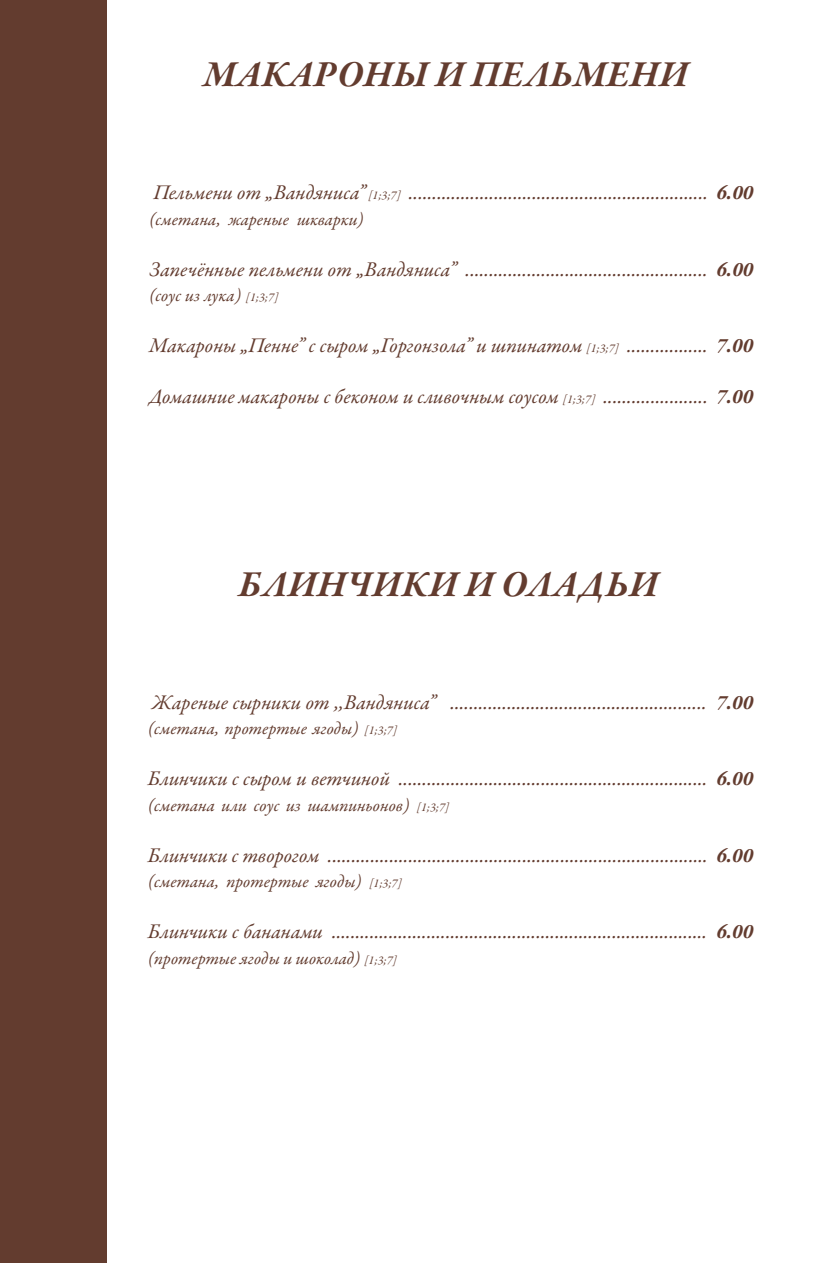
<style>
.page{position:relative;width:830px;height:1263px;background:#fff}
.page>*{position:absolute;margin:0;border:0;box-sizing:border-box;transform-origin:0 0}
.t1{font:italic 700 37.5px "Garamond Premr Pro";letter-spacing:.015em;color:#633c2f}
.t2{font:italic 21px "Garamond Premr Pro";color:#633c2f}
.t3{font:italic 18px "Garamond Premr Pro";color:#633c2f}
.s1{font-size:12px}
.s2{font-weight:700}
</style>
<div class="page">
<div style="left:0;top:0;width:106px;height:1263px;background:#633c2f"></div>
<h1 class="t1" style="left:203px;top:58px;width:486px">MАКАРОНЫ И ПЕЛЬМЕНИ</h1>
<p class="t2" style="left:153px;top:184px;width:601px">Пельмени от „Вандяниса” <span class="s1">[1;3;7]</span> ............................................................... <span class="s2">6.00</span></p>
<p class="t3" style="left:149px;top:212px;width:216px">(сметана, жареные шкварки)</p>
<p class="t2" style="left:149px;top:260px;width:605px">Запечëнные пельмени от „Вандяниса” ................................................... <span class="s2">6.00</span></p>
<p class="t3" style="left:149px;top:288px;width:130px">(соус из лука) <span class="s1">[1;3;7]</span></p>
<p class="t2" style="left:149px;top:337px;width:605px">Макароны „Пенне” с сыром „Горгонзола” и шпинатом <span class="s1">[1;3;7]</span> ................. <span class="s2">7.00</span></p>
<p class="t2" style="left:149px;top:388px;width:605px">Домашние макароны с беконом и сливочным соусом <span class="s1">[1;3;7]</span> ...................... <span class="s2">7.00</span></p>
<h1 class="t1" style="left:238px;top:568px;width:420px">БЛИНЧИКИ И ОЛАДЬИ</h1>
<p class="t2" style="left:152px;top:693px;width:602px">Жареные сырники от ,,Вандяниса” ...................................................... <span class="s2">7.00</span></p>
<p class="t3" style="left:148px;top:721px;width:250px">(сметана, протертые ягоды) <span class="s1">[1;3;7]</span></p>
<p class="t2" style="left:148px;top:770px;width:606px">Блинчики с сыром и ветчиной ................................................................. <span class="s2">6.00</span></p>
<p class="t3" style="left:148px;top:797px;width:303px">(сметана или соус из шампиньонов) <span class="s1">[1;3;7]</span></p>
<p class="t2" style="left:148px;top:846px;width:606px">Блинчики с творогом ................................................................................ <span class="s2">6.00</span></p>
<p class="t3" style="left:148px;top:874px;width:255px">(сметана, протертые ягоды) <span class="s1">[1;3;7]</span></p>
<p class="t2" style="left:148px;top:923px;width:606px">Блинчики с бананами ............................................................................... <span class="s2">6.00</span></p>
<p class="t3" style="left:148px;top:950px;width:250px">(протертые ягоды и шоколад) <span class="s1">[1;3;7]</span></p>
</div>
